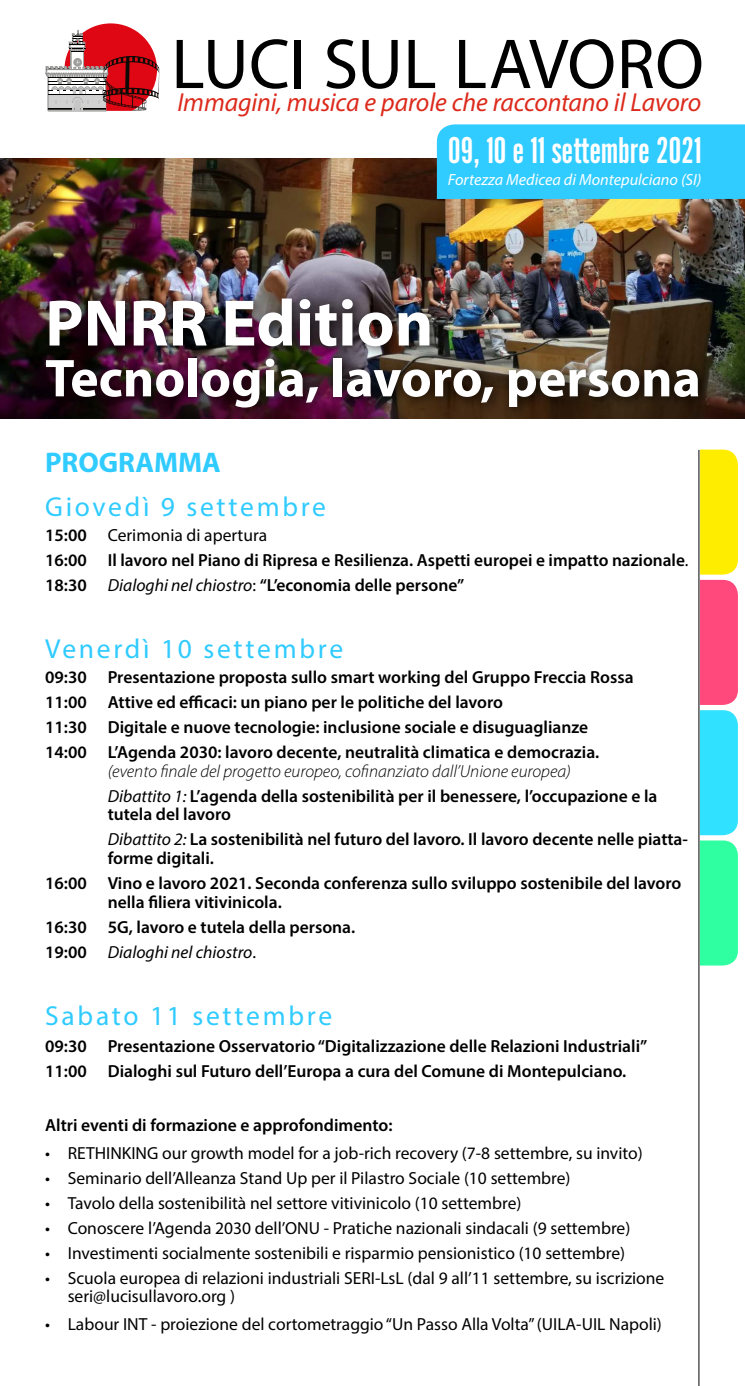
<style>
.page{position:relative;width:745px;height:1386px;background:#fff}
.page>*{position:absolute;margin:0;border:0;box-sizing:border-box;transform-origin:0 0}
.t1{font:71.25px "Myriad Pro";color:#000}
.t2{font:700 66.12px "Myriad Pro";color:#fff}
.t3{font:700 53.62px "Myriad Pro";color:#fff}
.t4{font:38.75px "Alternate Got No 1 D";letter-spacing:-.01em;color:#fff}
.t5{font:700 28.5px "Myriad Pro";color:#30cbff}
.t6{font:27.5px "Myriad Pro";letter-spacing:.1em;color:#30cbff}
.t7{font:italic 26.12px "Myriad Pro";letter-spacing:-.005em;color:#dc2a1c}
.t8{font:600 17.5px/25px "Myriad Pro";color:#000}
.t9{font:17.5px/18.8px "Myriad Pro";color:#000}
.t10{font:italic 300 17.5px/25px "Myriad Pro";color:#000}
.t11{font:italic 16.12px "Myriad Pro";color:#fff}
.s1{font-weight:400}
.s2{font-weight:400;font-style:italic}
.s3{font-weight:600;font-style:normal}
</style>
<div class="page">
<img style="left:0;top:159px;width:744px;height:259px">
<div style="left:38px;top:290px;width:672px;height:131px;background:#000;opacity:.75"></div>
<svg style="left:699px;top:449px;width:38px;height:125px;background:#fcea09"></svg>
<svg style="left:699px;top:580px;width:38px;height:385px;background:#7bb9b5"></svg>
<hr style="left:698px;top:450px;width:1px;height:935px;background:#000">
<svg style="left:46px;top:23px;width:113px;height:88px"></svg>
<div style="left:436px;top:124px;width:308px;height:75px;background:#30cbff"></div>
<h1 class="t1" style="left:171px;top:20px;width:534px">LUCI SUL LAVORO</h1>
<h3 class="t7" style="left:177px;top:86px;width:525px">Immagini, musica e parole che raccontano il Lavoro</h3>
<h3 class="t4" style="left:447px;top:131px;width:255px">09, 10 e 11 settembre 2021</h3>
<p class="t11" style="left:447px;top:169px;width:255px">Fortezza Medicea di Montepulciano (SI)</p>
<h2 class="t2" style="left:45px;top:280px;width:389px">PNRR Edition</h2>
<h3 class="t3" style="left:45px;top:343px;width:657px">Tecnologia, lavoro, persona</h3>
<h3 class="t5" style="left:45px;top:444px;width:177px">PROGRAMMA</h3>
<h3 class="t6" style="left:45px;top:490px;width:282px">Giovedì 9 settembre</h3>
<p class="t8" style="left:45px;top:522px;width:644px">15:00 <span class="s1">Cerimonia di apertura<br></span>16:00 Il lavoro nel Piano di Ripresa e Resilienza. Aspetti europei e impatto nazionale<span class="s1">.<br></span>18:30 <span class="s2">Dialoghi nel chiostro</span><span class="s1">:</span> “L’economia delle persone”</p>
<h3 class="t6" style="left:45px;top:631px;width:299px">Venerdì 10 settembre</h3>
<p class="t8" style="left:45px;top:664px;width:589px">09:30 Presentazione proposta sullo smart working del Gruppo Freccia Rossa 11:00 Attive ed efficaci: un piano per le politiche del lavoro<br>11:30 Digitale e nuove tecnologie: inclusione sociale e disuguaglianze 14:00 L’Agenda 2030: lavoro decente, neutralità climatica e democrazia.</p>
<p class="t10" style="left:108px;top:758px;width:551px">(evento finale del progetto europeo, cofinanziato dall’Unione europea)<br><span class="s1">Dibattito 1:</span> <span class="s3">L’agenda della sostenibilità per il benessere, l’occupazione e la</span></p>
<p class="t8" style="left:108px;top:801px;width:581px">tutela del lavoro<br><span class="s2">Dibattito 2:</span> La sostenibilità nel futuro del lavoro. Il lavoro decente nelle piatta-</p>
<p class="t8" style="left:45px;top:845px;width:637px;text-indent:62px">forme digitali.<br>16:00 Vino e lavoro 2021. Seconda conferenza sullo sviluppo sostenibile del lavoro</p>
<p class="t8" style="left:45px;top:889px;width:311px;text-indent:62px">nella filiera vitivinicola.<br>16:30 5G, lavoro e tutela della persona.<br>19:00 <span class="s2">Dialoghi nel chiostro</span><span class="s1">.</span></p>
<h3 class="t6" style="left:45px;top:998px;width:288px">Sabato 11 settembre</h3>
<p class="t8" style="left:45px;top:1032px;width:603px">09:30 Presentazione Osservatorio “Digitalizzazione delle Relazioni Industriali”<br>11:00 Dialoghi sul Futuro dell’Europa a cura del Comune di Montepulciano.</p>
<p class="t8" style="left:45px;top:1112px;width:348px">Altri eventi di formazione e approfondimento:</p>
<p class="t9" style="left:45px;top:1143px;width:598px">• RETHINKING our growth model for a job-rich recovery (7-8 settembre, su invito)</p>
<p class="t9" style="left:45px;top:1168px;width:526px">• Seminario dell’Alleanza Stand Up per il Pilastro Sociale (10 settembre)</p>
<p class="t9" style="left:45px;top:1193px;width:477px">• Tavolo della sostenibilità nel settore vitivinicolo (10 settembre)</p>
<p class="t9" style="left:45px;top:1218px;width:586px">• Conoscere l’Agenda 2030 dell’ONU - Pratiche nazionali sindacali (9 settembre)</p>
<p class="t9" style="left:45px;top:1243px;width:581px">• Investimenti socialmente sostenibili e risparmio pensionistico (10 settembre)</p>
<p class="t9" style="left:68px;top:1268px;width:597px;text-indent:-23px">• Scuola europea di relazioni industriali SERI-LsL (dal 9 all’11 settembre, su iscrizione seri@lucisullavoro.org )</p>
<p class="t9" style="left:45px;top:1314px;width:618px">• Labour INT - proiezione del cortometraggio “Un Passo Alla Volta” (UILA-UIL Napoli)</p>
</div>
